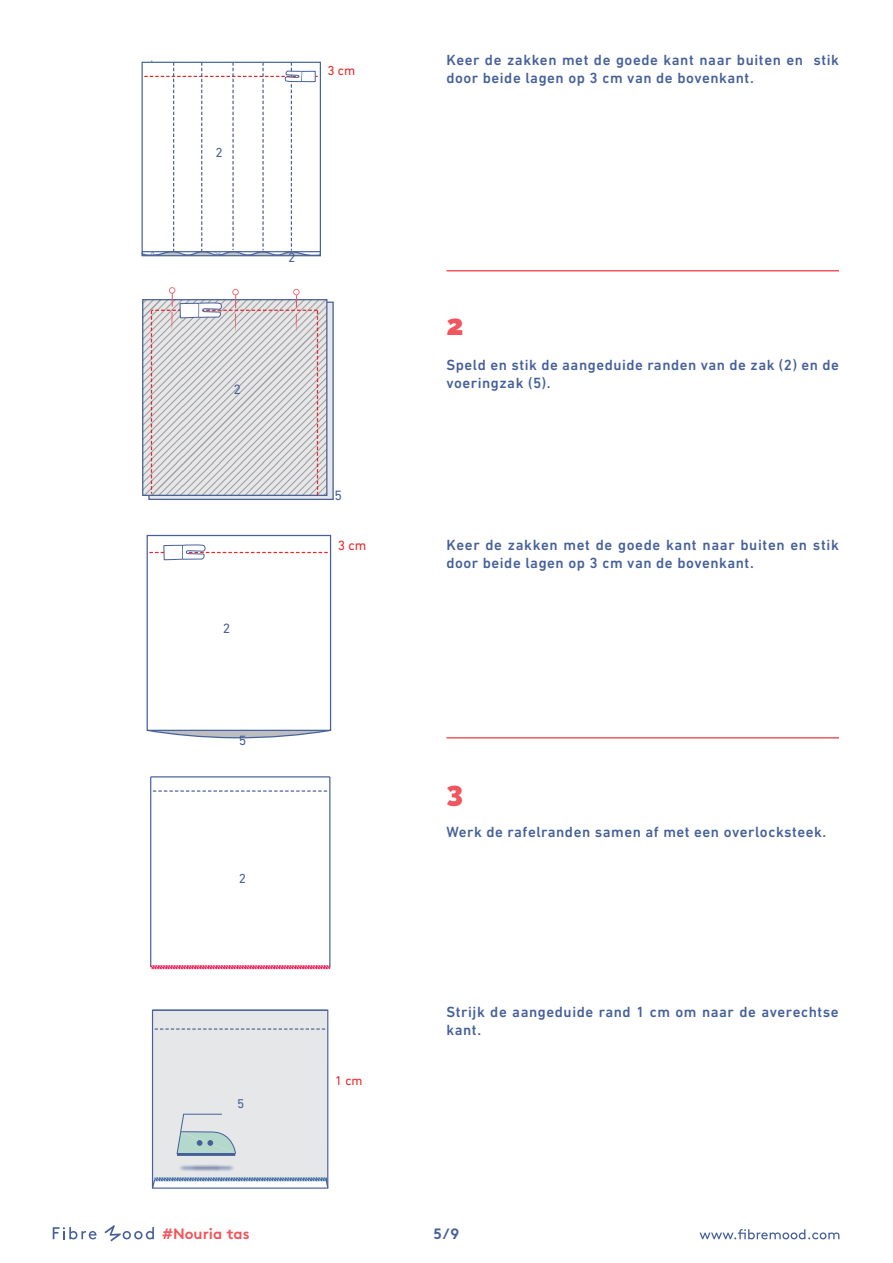
<style>
.page{position:relative;width:893px;height:1263px;background:#fff}
.page>*{position:absolute;margin:0;border:0;box-sizing:border-box;transform-origin:0 0}
.t1{font:900 28.5px "Raleway";color:#f0565d}
.t2{font:500 15px/18px "DIN Next LT Pro";letter-spacing:.035em;color:#456099}
.t3{font:700 15px "Brown";color:#f0565d}
.t4{font:700 15px "Brown";color:#456099}
.t5{font:13.8px "DIN Next LT Pro";color:#466099}
.t6{font:13.65px "DIN Next LT Pro";color:#e9262a}
.t7{font:13.65px "DIN Next LT Pro";color:#466099}
.t8{font:13.35px "DIN Next LT Pro";color:#466099}
.t9{font:13.35px "DIN Next LT Pro";color:#e9262a}
.t10{font:12.9px "DIN Next LT Pro";color:#e9262a}
.t11{font:12.9px "DIN Next LT Pro";color:#466099}
</style>
<div class="page">
<svg style="left:699px;top:1229px;width:140px;height:10px"></svg>
<svg style="left:53px;top:1227px;width:44px;height:12px"></svg>
<svg style="left:104px;top:1225px;width:50px;height:16px"></svg>
<hr style="left:446px;top:270px;width:393px;height:1px;background:#f0565d">
<hr style="left:446px;top:737px;width:393px;height:1px;background:#f0565d">
<svg style="left:141px;top:61px;width:180px;height:196px"></svg>
<div style="left:142px;top:252px;width:179px;height:4px;border:1px solid #466099"></div>
<hr style="left:150px;top:777px;width:1px;height:190px;background:#466199">
<svg style="left:151px;top:965px;width:179px;height:4px"></svg>
<hr style="left:329px;top:777px;width:1px;height:190px;background:#466199">
<hr style="left:151px;top:776px;width:179px;height:1px;background:#466199">
<svg style="left:153px;top:790px;width:175px;height:2px"></svg>
<svg style="left:151px;top:1010px;width:178px;height:179px;background:#e0e2e5"></svg>
<img style="left:151px;top:1124px;width:124px;height:65px">
<svg style="left:149px;top:302px;width:184px;height:197px;background:#dadce1"></svg>
<div style="left:148px;top:302px;width:186px;height:198px;border:1px solid #466099"></div>
<div style="left:142px;top:299px;width:185px;height:197px;border:1px solid #466099"></div>
<svg style="left:144px;top:287px;width:180px;height:208px;background:#d7d6d8"></svg>
<svg style="left:149px;top:534px;width:179px;height:27px"></svg>
<svg style="left:146px;top:729px;width:186px;height:10px"></svg>
<div style="left:147px;top:535px;width:184px;height:196px;border:1px solid #466199"></div>
<p class="t8" style="left:216px;top:144px;width:9px">2</p>
<p class="t9" style="left:327px;top:63px;width:29px">3 cm</p>
<p class="t8" style="left:288px;top:250px;width:9px">2</p>
<p class="t5" style="left:233px;top:382px;width:9px">2</p>
<p class="t7" style="left:223px;top:620px;width:9px">2</p>
<p class="t7" style="left:239px;top:732px;width:9px">5</p>
<p class="t5" style="left:334px;top:487px;width:9px">5</p>
<p class="t6" style="left:338px;top:538px;width:30px">3 cm</p>
<p class="t8" style="left:239px;top:871px;width:9px">2</p>
<p class="t11" style="left:237px;top:1096px;width:9px">5</p>
<p class="t10" style="left:335px;top:1073px;width:29px">1 cm</p>
<p class="t2" style="left:446px;top:51px;width:394px">Keer de zakken met de goede kant naar buiten en stik door beide lagen op 3 cm van de bovenkant.</p>
<h1 class="t1" style="left:446px;top:309px;width:19px">2</h1>
<p class="t2" style="left:446px;top:356px;width:394px">Speld en stik de aangeduide randen van de zak (2) en de voeringzak (5).</p>
<p class="t2" style="left:446px;top:536px;width:394px">Keer de zakken met de goede kant naar buiten en stik door beide lagen op 3 cm van de bovenkant.</p>
<h1 class="t1" style="left:446px;top:776px;width:18px">3</h1>
<p class="t2" style="left:446px;top:823px;width:381px">Werk de rafelranden samen af met een overlocksteek.</p>
<p class="t2" style="left:446px;top:1003px;width:394px">Strijk de aangeduide rand 1 cm om naar de averechtse kant.</p>
<p class="t3" style="left:162px;top:1222px;width:89px">#Nouria tas</p>
<p class="t4" style="left:434px;top:1221px;width:27px">5/9</p>
</div>
